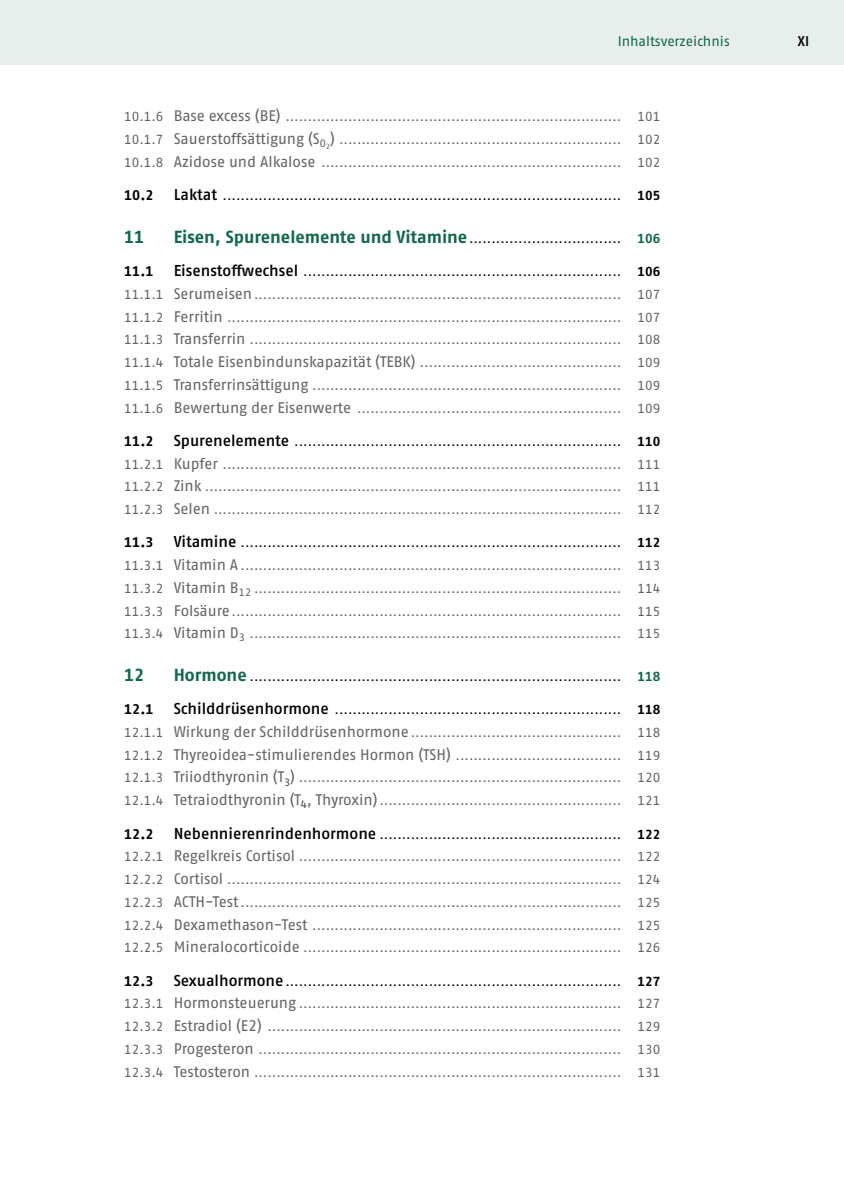
<style>
.page{position:relative;width:844px;height:1191px;background:#fff}
.page>*{position:absolute;margin:0;border:0;box-sizing:border-box;transform-origin:0 0}
.t1{font:700 17.5px "Fago Pro";color:#12664d}
.t2{font:700 14px "Fago Pro";color:#000}
.t3{font:14px "Fago Pro";color:#12664d}
.t4{font:600 14px "Fago Pro";color:#000}
.t5{font:13.12px "Fago Pro";color:#646363}
.t6{font:13.12px "Fago Pro";color:#000}
.s1{font-size:15.4px}
.s2{font-weight:600;font-size:15.75px}
.s3{font-weight:700}
.s4{font-weight:700;font-size:17.5px;color:#12664d}
.s5{font-weight:700;color:#12664d}
</style>
<div class="page">
<div style="left:0;top:0;width:729px;height:64px;background:#e7eeeb"></div>
<div style="left:729px;top:0;width:114px;height:64px;background:#e7eeeb"></div>
<p class="t3" style="left:617px;top:32px;width:113px">Inhaltsverzeichnis</p>
<p class="t4" style="left:797px;top:32px;width:13px">XI</p>
<p class="t5" style="left:124px;top:109px;width:537px">10.1.6 <span class="s1">Base excess (BE)</span> ........................................................................... 101</p>
<p class="t5" style="left:124px;top:132px;width:537px">10.1.7 <span class="s1">Sauerstoffsättigung (S</span><sub>O</sub><sub>2</sub><span class="s1">)</span> ............................................................... 102</p>
<p class="t5" style="left:124px;top:154px;width:537px">10.1.8 <span class="s1">Azidose und Alkalose</span> ................................................................... 102</p>
<p class="t2" style="left:124px;top:187px;width:31px">10.2</p>
<p class="t6" style="left:174px;top:188px;width:488px"><span class="s2">Laktat</span> ......................................................................................... <span class="s3">105</span></p>
<p class="t1" style="left:124px;top:226px;width:22px">11</p>
<p class="t6" style="left:174px;top:230px;width:488px"><span class="s4">Eisen, Spurenelemente und Vitamine</span>.................................. <span class="s5">106</span></p>
<p class="t2" style="left:124px;top:263px;width:31px">11.1</p>
<p class="t6" style="left:174px;top:263px;width:488px"><span class="s2">Eisenstoffwechsel</span> ....................................................................... <span class="s3">106</span></p>
<p class="t5" style="left:124px;top:286px;width:537px">11.1.1 <span class="s1">Serumeisen</span>.................................................................................. 107</p>
<p class="t5" style="left:124px;top:309px;width:537px">11.1.2 <span class="s1">Ferritin</span> ........................................................................................ 107</p>
<p class="t5" style="left:124px;top:332px;width:537px">11.1.3 <span class="s1">Transferrin</span> ................................................................................... 108</p>
<p class="t5" style="left:124px;top:354px;width:537px">11.1.4 <span class="s1">Totale Eisenbindunskapazität (TEBK)</span> ............................................. 109</p>
<p class="t5" style="left:124px;top:377px;width:537px">11.1.5 <span class="s1">Transferrinsättigung</span> ..................................................................... 109</p>
<p class="t5" style="left:124px;top:400px;width:537px">11.1.6 <span class="s1">Bewertung der Eisenwerte</span> ........................................................... 109</p>
<p class="t2" style="left:124px;top:432px;width:31px">11.2</p>
<p class="t6" style="left:174px;top:433px;width:488px"><span class="s2">Spurenelemente</span> ......................................................................... <span class="s3">110</span></p>
<p class="t5" style="left:124px;top:456px;width:537px">11.2.1 <span class="s1">Kupfer</span> ......................................................................................... 111</p>
<p class="t5" style="left:124px;top:479px;width:537px">11.2.2 <span class="s1">Zink</span> ............................................................................................. 111</p>
<p class="t5" style="left:124px;top:501px;width:537px">11.2.3 <span class="s1">Selen</span> ........................................................................................... 112</p>
<p class="t2" style="left:124px;top:534px;width:31px">11.3</p>
<p class="t6" style="left:174px;top:535px;width:488px"><span class="s2">Vitamine</span> ..................................................................................... <span class="s3">112</span></p>
<p class="t5" style="left:124px;top:557px;width:537px">11.3.1 <span class="s1">Vitamin A</span> ..................................................................................... 113</p>
<p class="t5" style="left:124px;top:580px;width:537px">11.3.2 <span class="s1">Vitamin B</span><sub>12</sub> .................................................................................. 114</p>
<p class="t5" style="left:124px;top:603px;width:537px">11.3.3 <span class="s1">Folsäure</span>....................................................................................... 115</p>
<p class="t5" style="left:124px;top:626px;width:537px">11.3.4 <span class="s1">Vitamin D</span><sub>3</sub> ................................................................................... 115</p>
<p class="t1" style="left:124px;top:664px;width:22px">12</p>
<p class="t6" style="left:174px;top:668px;width:488px"><span class="s4">Hormone</span> ................................................................................... <span class="s5">118</span></p>
<p class="t2" style="left:124px;top:701px;width:31px">12.1</p>
<p class="t6" style="left:174px;top:701px;width:488px"><span class="s2">Schilddrüsenhormone</span> ................................................................ <span class="s3">118</span></p>
<p class="t5" style="left:124px;top:724px;width:537px">12.1.1 <span class="s1">Wirkung der Schilddrüsenhormone</span>............................................... 118</p>
<p class="t5" style="left:124px;top:747px;width:537px">12.1.2 <span class="s1">Thyreoidea-stimulierendes Hormon (TSH)</span> ..................................... 119</p>
<p class="t5" style="left:124px;top:770px;width:537px">12.1.3 <span class="s1">Triiodthyronin (T</span><sub>3</sub><span class="s1">)</span> ........................................................................ 120</p>
<p class="t5" style="left:124px;top:792px;width:537px">12.1.4 <span class="s1">Tetraiodthyronin (T</span><sub>4</sub><span class="s1">, Thyroxin)</span>...................................................... 121</p>
<p class="t2" style="left:124px;top:825px;width:31px">12.2</p>
<p class="t6" style="left:174px;top:826px;width:488px"><span class="s2">Nebennierenrindenhormone</span> ...................................................... <span class="s3">122</span></p>
<p class="t5" style="left:124px;top:848px;width:537px">12.2.1 <span class="s1">Regelkreis Cortisol</span> ........................................................................ 122</p>
<p class="t5" style="left:124px;top:871px;width:537px">12.2.2 <span class="s1">Cortisol</span> ........................................................................................ 124</p>
<p class="t5" style="left:124px;top:894px;width:537px">12.2.3 <span class="s1">ACTH-Test</span> ..................................................................................... 125</p>
<p class="t5" style="left:124px;top:917px;width:537px">12.2.4 <span class="s1">Dexamethason-Test</span> ..................................................................... 125</p>
<p class="t5" style="left:124px;top:939px;width:537px">12.2.5 <span class="s1">Mineralocorticoide</span> ....................................................................... 126</p>
<p class="t2" style="left:124px;top:972px;width:31px">12.3</p>
<p class="t6" style="left:174px;top:973px;width:488px"><span class="s2">Sexualhormone</span>........................................................................... <span class="s3">127</span></p>
<p class="t5" style="left:124px;top:995px;width:537px">12.3.1 <span class="s1">Hormonsteuerung</span> ........................................................................ 127</p>
<p class="t5" style="left:124px;top:1018px;width:537px">12.3.2 <span class="s1">Estradiol (E2)</span> ............................................................................... 129</p>
<p class="t5" style="left:124px;top:1041px;width:537px">12.3.3 <span class="s1">Progesteron</span> ................................................................................. 130</p>
<p class="t5" style="left:124px;top:1064px;width:537px">12.3.4 <span class="s1">Testosteron</span> .................................................................................. 131</p>
</div>
